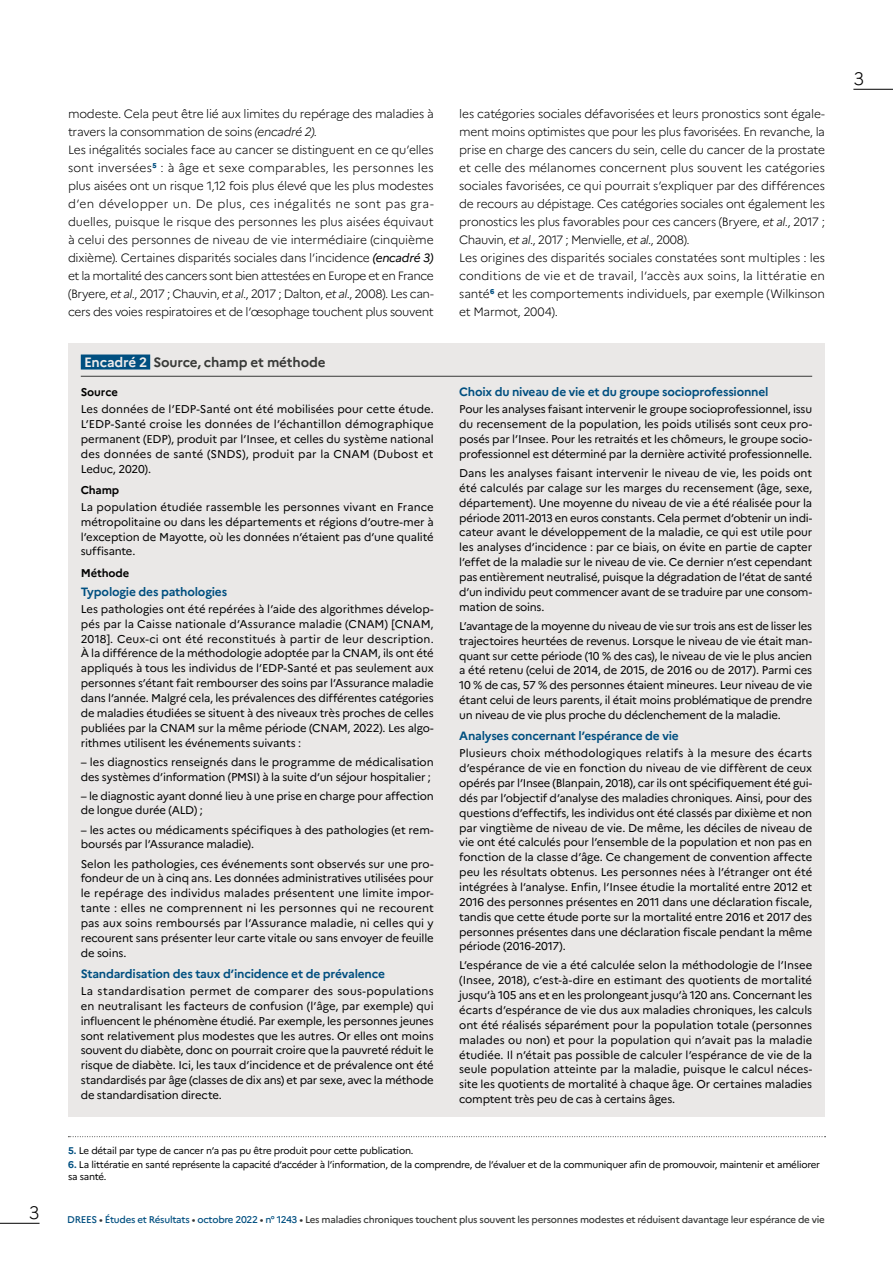
<style>
.page{position:relative;width:893px;height:1263px;background:#fff}
.page>*{position:absolute;margin:0;border:0;box-sizing:border-box;transform-origin:0 0}
.t1{font:300 18px "Marianne";color:#000}
.t2{font:700 13.5px "Marianne";letter-spacing:-.015em;color:#383937}
.t3{font:300 12px/18px "Marianne";letter-spacing:-.015em;color:#000}
.t4{font:700 12px "Marianne";letter-spacing:-.015em;color:#004f80}
.t5{font:11.25px/14.9px "Marianne";letter-spacing:-.015em;color:#000;text-align:justify}
.t6{font:700 11.25px "Marianne";letter-spacing:-.015em;color:#000}
.t7{font:9.75px/12px "Marianne";letter-spacing:-.025em;color:#000}
.t8{font:500 9.75px "Marianne";letter-spacing:-.025em;color:#383937}
.s1{font-style:italic}
.s2{font-weight:400;font-style:italic}
.s3{color:#eeeceb}
.s4{font-weight:700;color:#004f80}
.s5{color:#004f80}
</style>
<div class="page">
<hr style="left:853px;top:89px;width:40px;height:1px;background:#000">
<hr style="left:0;top:1223px;width:40px;height:1px;background:#000">
<svg style="left:68px;top:1136px;width:758px;height:1px"></svg>
<div style="left:68px;top:344px;width:757px;height:773px;background:#eae8e7"></div>
<hr style="left:81px;top:376px;width:731px;height:1px;background:#383937">
<div style="left:81px;top:354px;width:69px;height:15px;background:#004f80"></div>
<h1 class="t1" style="left:29px;top:1201px;width:12px">3</h1>
<p class="t3" style="left:68px;top:105px;width:367px">modeste. Cela peut être lié aux limites du repérage des maladies à travers la consommation de soins <span class="s1">(encadré 2).<br></span>Les inégalités sociales face au cancer se distinguent en ce qu’elles sont inversées<sup>5</sup> : à âge et sexe comparables, les personnes les plus aisées ont un risque 1,12 fois plus élevé que les plus modestes d’en développer un. De plus, ces inégalités ne sont pas gra&shy;duelles, puisque le risque des personnes les plus aisées équivaut à celui des personnes de niveau de vie intermédiaire (cinquième dixième). Certaines disparités sociales dans l’incidence <span class="s2">(encadré 3) </span>et la mortalité des cancers sont bien attestées en Europe et en France (Bryere, <span class="s1">et al.</span>, 2017 ; Chauvin, <span class="s1">et al.</span>, 2017 ; Dalton, <span class="s1">et al.</span>, 2008). Les can&shy;cers des voies respiratoires et de l’œsophage touchent plus souvent</p>
<p class="t3" style="left:459px;top:105px;width:367px">les catégories sociales défavorisées et leurs pronostics sont égale&shy;ment moins optimistes que pour les plus favorisées. En revanche, la prise en charge des cancers du sein, celle du cancer de la prostate et celle des mélanomes concernent plus souvent les catégories sociales favorisées, ce qui pourrait s’expliquer par des différences de recours au dépistage. Ces catégories sociales ont également les pronostics les plus favorables pour ces cancers (Bryere, <span class="s1">et al.</span>, 2017 ; Chauvin, <span class="s1">et al.</span>, 2017 ; Menvielle, <span class="s1">et al.</span>, 2008).<br>Les origines des disparités sociales constatées sont multiples : les conditions de vie et de travail, l’accès aux soins, la littératie en santé<sup>6</sup> et les comportements individuels, par exemple (Wilkinson et Marmot, 2004).</p>
<p class="t2" style="left:84px;top:353px;width:243px"><span class="s3">Encadré 2</span> Source, champ et méthode</p>
<p class="t6" style="left:81px;top:385px;width:39px">Source</p>
<p class="t5" style="left:81px;top:402px;width:354px">Les données de l’EDP-Santé ont été mobilisées pour cette étude.<br>L’EDP-Santé croise les données de l’échantillon démographique permanent (EDP), produit par l’Insee, et celles du système national des données de santé (SNDS), produit par la CNAM (Dubost et Leduc, 2020).</p>
<p class="t6" style="left:81px;top:483px;width:40px">Champ</p>
<p class="t5" style="left:81px;top:499px;width:354px">La population étudiée rassemble les personnes vivant en France métropolitaine ou dans les départements et régions d’outre-mer à l’exception de Mayotte, où les données n’étaient pas d’une qualité suffisante.</p>
<p class="t6" style="left:81px;top:566px;width:50px">Méthode</p>
<p class="t4" style="left:81px;top:584px;width:148px">Typologie des pathologies</p>
<p class="t5" style="left:81px;top:601px;width:354px">Les pathologies ont été repérées à l’aide des algorithmes dévelop&shy;pés par la Caisse nationale d’Assurance maladie (CNAM) [CNAM, 2018]. Ceux-ci ont été reconstitués à partir de leur description.<br>À la différence de la méthodologie adoptée par la CNAM, ils ont été appliqués à tous les individus de l’EDP-Santé et pas seulement aux personnes s’étant fait rembourser des soins par l’Assurance maladie dans l’année. Malgré cela, les prévalences des différentes catégories de maladies étudiées se situent à des niveaux très proches de celles publiées par la CNAM sur la même période (CNAM, 2022). Les algo&shy;rithmes utilisent les événements suivants :</p>
<p class="t5" style="left:81px;top:754px;width:354px">– les diagnostics renseignés dans le programme de médicalisation des systèmes d’information (PMSI) à la suite d’un séjour hospitalier ;</p>
<p class="t5" style="left:81px;top:788px;width:354px">– le diagnostic ayant donné lieu à une prise en charge pour affection de longue durée (ALD) ;</p>
<p class="t5" style="left:81px;top:822px;width:354px">– les actes ou médicaments spécifiques à des pathologies (et rem&shy;boursés par l’Assurance maladie).</p>
<p class="t5" style="left:81px;top:856px;width:354px">Selon les pathologies, ces événements sont observés sur une pro&shy;fondeur de un à cinq ans. Les données administratives utilisées pour le repérage des individus malades présentent une limite impor&shy;tante : elles ne comprennent ni les personnes qui ne recourent pas aux soins remboursés par l’Assurance maladie, ni celles qui y recourent sans présenter leur carte vitale ou sans envoyer de feuille de soins.</p>
<p class="t4" style="left:81px;top:966px;width:306px">Standardisation des taux d’incidence et de prévalence</p>
<p class="t5" style="left:81px;top:983px;width:354px">La standardisation permet de comparer des sous-populations en neutralisant les facteurs de confusion (l’âge, par exemple) qui influencent le phénomène étudié. Par exemple, les personnes jeunes sont relativement plus modestes que les autres. Or elles ont moins souvent du diabète, donc on pourrait croire que la pauvreté réduit le risque de diabète. Ici, les taux d’incidence et de prévalence ont été standardisés par âge (classes de dix ans) et par sexe, avec la méthode de standardisation directe.</p>
<p class="t4" style="left:459px;top:385px;width:311px">Choix du niveau de vie et du groupe socioprofessionnel</p>
<p class="t5" style="left:459px;top:402px;width:354px">Pour les analyses faisant intervenir le groupe socioprofessionnel, issu du recensement de la population, les poids utilisés sont ceux pro&shy;posés par l’Insee. Pour les retraités et les chômeurs, le groupe socio&shy;professionnel est déterminé par la dernière activité professionnelle.</p>
<p class="t5" style="left:459px;top:466px;width:354px">Dans les analyses faisant intervenir le niveau de vie, les poids ont été calculés par calage sur les marges du recensement (âge, sexe, département). Une moyenne du niveau de vie a été réalisée pour la période 2011-2013 en euros constants. Cela permet d’obtenir un indi&shy;cateur avant le développement de la maladie, ce qui est utile pour les analyses d’incidence : par ce biais, on évite en partie de capter l’effet de la maladie sur le niveau de vie. Ce dernier n’est cependant pas entièrement neutralisé, puisque la dégradation de l’état de santé d’un individu peut commencer avant de se traduire par une consom&shy;mation de soins.</p>
<p class="t5" style="left:459px;top:618px;width:354px">L’avantage de la moyenne du niveau de vie sur trois ans est de lisser les trajectoires heurtées de revenus. Lorsque le niveau de vie était man&shy;quant sur cette période (10 % des cas), le niveau de vie le plus ancien a été retenu (celui de 2014, de 2015, de 2016 ou de 2017). Parmi ces 10 % de cas, 57 % des personnes étaient mineures. Leur niveau de vie étant celui de leurs parents, il était moins problématique de prendre un niveau de vie plus proche du déclenchement de la maladie.</p>
<p class="t4" style="left:459px;top:729px;width:221px">Analyses concernant l’espérance de vie</p>
<p class="t5" style="left:459px;top:746px;width:354px">Plusieurs choix méthodologiques relatifs à la mesure des écarts d’espérance de vie en fonction du niveau de vie diffèrent de ceux opérés par l’Insee (Blanpain, 2018), car ils ont spécifiquement été gui&shy;dés par l’objectif d’analyse des maladies chroniques. Ainsi, pour des questions d’effectifs, les individus ont été classés par dixième et non par vingtième de niveau de vie. De même, les déciles de niveau de vie ont été calculés pour l’ensemble de la population et non pas en fonction de la classe d’âge. Ce changement de convention affecte peu les résultats obtenus. Les personnes nées à l’étranger ont été intégrées à l’analyse. Enfin, l’Insee étudie la mortalité entre 2012 et 2016 des personnes présentes en 2011 dans une déclaration fiscale, tandis que cette étude porte sur la mortalité entre 2016 et 2017 des personnes présentes dans une déclaration fiscale pendant la même période (2016-2017).</p>
<p class="t5" style="left:459px;top:958px;width:354px">L’espérance de vie a été calculée selon la méthodologie de l’Insee (Insee, 2018), c’est-à-dire en estimant des quotients de mortalité jusqu’à 105 ans et en les prolongeant jusqu’à 120 ans. Concernant les écarts d’espérance de vie dus aux maladies chroniques, les calculs ont été réalisés séparément pour la population totale (personnes malades ou non) et pour la population qui n’avait pas la maladie étudiée. Il n’était pas possible de calculer l’espérance de vie de la seule population atteinte par la maladie, puisque le calcul néces&shy;site les quotients de mortalité à chaque âge. Or certaines maladies comptent très peu de cas à certains âges.</p>
<p class="t7" style="left:68px;top:1144px;width:347px"><span class="s4">5.</span> Le détail par type de cancer n’a pas pu être produit pour cette publication.</p>
<p class="t7" style="left:68px;top:1159px;width:753px"><span class="s4">6.</span> La littératie en santé représente la capacité d’accéder à l’information, de la comprendre, de l’évaluer et de la communiquer afin de promouvoir, maintenir et améliorer sa santé.</p>
<p class="t8" style="left:67px;top:1214px;width:759px"><span class="s5">DREES</span> • <span class="s5">Études et Résultats</span> • <span class="s5">octobre 2022</span> • <span class="s5">n° 1243</span> • Les maladies chroniques touchent plus souvent les personnes modestes et réduisent davantage leur espérance de vie</p>
<h1 class="t1" style="left:853px;top:67px;width:12px">3</h1>
</div>
